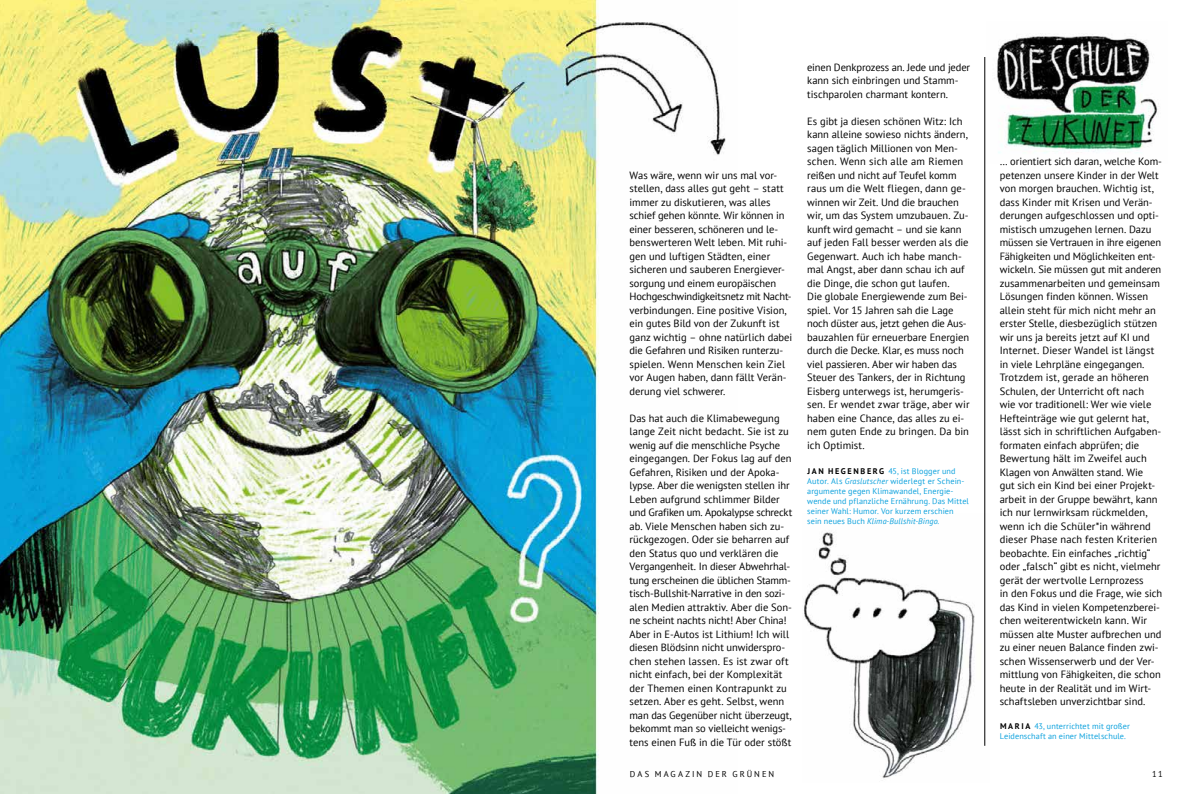
<style>
.page{position:relative;width:1191px;height:794px;background:#fff}
.page>*{position:absolute;margin:0;border:0;box-sizing:border-box;transform-origin:0 0}
._02_Copy_10_5_13_5_libü{font:10.5px/13.5px "PT Sans";color:#000}
.t1{font:8.5px "PT Sans";letter-spacing:.24em;color:#000}
._02_Subhead_PT_8_2_12_libü{font:8.2px/10px "PT Sans";letter-spacing:.01em;color:#0ba1dd}
._03_Copy_PT_8_2_10_libü{font:8.2px "PT Sans";letter-spacing:.01em;color:#0ba1dd}
.s1{font-weight:700;color:#000}
.s2{font-style:italic}
</style>
<div class="page">
<img style="left:994px;top:33px;width:164px;height:120px">
<img style="left:804px;top:513px;width:182px;height:265px">
<img style="left:0;top:0;width:726px;height:794px">
<hr style="left:984px;top:57px;width:1px;height:689px;background:#000">
<p class="_02_Copy_10_5_13_5_libü" style="left:629px;top:168px;width:164px">Was wäre, wenn wir uns mal vor&shy;stellen, dass alles gut geht – statt immer zu diskutieren, was alles schief gehen könnte. Wir können in einer besseren, schöneren und le&shy;benswerteren Welt leben. Mit ruhi&shy;gen und luftigen Städten, einer sicheren und sauberen Energiever&shy;sorgung und einem europäischen Hochgeschwindigkeitsnetz mit Nacht&shy;verbindungen. Eine positive Vision, ein gutes Bild von der Zukunft ist ganz wichtig – ohne natürlich dabei die Gefahren und Risiken runterzu&shy;spielen. Wenn Menschen kein Ziel vor Augen haben, dann fällt Verän&shy;derung viel schwerer.</p>
<p class="_02_Copy_10_5_13_5_libü" style="left:629px;top:411px;width:164px">Das hat auch die Klimabewegung lange Zeit nicht bedacht. Sie ist zu wenig auf die menschliche Psyche eingegangen. Der Fokus lag auf den Gefahren, Risiken und der Apoka&shy;lypse. Aber die wenigsten stellen ihr Leben aufgrund schlimmer Bilder und Grafiken um. Apokalypse schreckt ab. Viele Menschen haben sich zu&shy;rückgezogen. Oder sie beharren auf den Status quo und verklären die Vergangenheit. In dieser Abwehrhal&shy;tung erscheinen die üblichen Stamm&shy;tisch-Bullshit-Narrative in den sozi&shy;alen Medien attraktiv. Aber die Son&shy;ne scheint nachts nicht! Aber China!<br>Aber in E-Autos ist Lithium! Ich will diesen Blödsinn nicht unwiderspro&shy;chen stehen lassen. Es ist zwar oft nicht einfach, bei der Komplexität der Themen einen Kontrapunkt zu setzen. Aber es geht. Selbst, wenn man das Gegenüber nicht überzeugt, bekommt man so vielleicht wenigs&shy;tens einen Fuß in die Tür oder stößt</p>
<p class="_02_Copy_10_5_13_5_libü" style="left:807px;top:60px;width:164px">einen Denkprozess an. Jede und jeder kann sich einbringen und Stamm&shy;tischparolen charmant kontern.</p>
<p class="_02_Copy_10_5_13_5_libü" style="left:807px;top:114px;width:164px">Es gibt ja diesen schönen Witz: Ich kann alleine sowieso nichts ändern, sagen täglich Millionen von Men&shy;schen. Wenn sich alle am Riemen reißen und nicht auf Teufel komm raus um die Welt fliegen, dann ge&shy;winnen wir Zeit. Und die brauchen wir, um das System umzubauen. Zu&shy;kunft wird gemacht – und sie kann auf jeden Fall besser werden als die<br>Gegenwart. Auch ich habe manch&shy;mal Angst, aber dann schau ich auf die Dinge, die schon gut laufen.<br>Die globale Energiewende zum Bei&shy;spiel. Vor 15 Jahren sah die Lage noch düster aus, jetzt gehen die Aus&shy;bauzahlen für erneuerbare Energien durch die Decke. Klar, es muss noch viel passieren. Aber wir haben das<br>Steuer des Tankers, der in Richtung<br>Eisberg unterwegs ist, herumgeris&shy;sen. Er wendet zwar träge, aber wir haben eine Chance, das alles zu ei&shy;nem guten Ende zu bringen. Da bin ich Optimist.</p>
<p class="_02_Subhead_PT_8_2_12_libü" style="left:807px;top:466px;width:163px"><span class="s1">J A N H E G E N B E RG</span> 45, ist Blogger und Autor. Als <span class="s2">Graslutscher</span> widerlegt er Schein&shy;argumente gegen Klimawandel, Energie&shy;wende und pflanzliche Ernährung. Das Mittel seiner Wahl: Humor. Vor kurzem erschien sein neues Buch <span class="s2">Klima-Bullshit-Bingo</span>.</p>
<p class="_02_Copy_10_5_13_5_libü" style="left:999px;top:154px;width:164px">… orientiert sich daran, welche Kom&shy;petenzen unsere Kinder in der Welt von morgen brauchen. Wichtig ist, dass Kinder mit Krisen und Verän&shy;derungen aufgeschlossen und opti&shy;mistisch umzugehen lernen. Dazu müssen sie Vertrauen in ihre eigenen Fähigkeiten und Möglichkeiten ent&shy;wickeln. Sie müssen gut mit anderen zusammenarbeiten und gemeinsam Lösungen finden können. Wissen allein steht für mich nicht mehr an erster Stelle, diesbezüglich stützen wir uns ja bereits jetzt auf KI und Internet. Dieser Wandel ist längst in viele Lehrpläne eingegangen.<br>Trotzdem ist, gerade an höheren Schulen, der Unterricht oft nach wie vor traditionell: Wer wie viele Hefteinträge wie gut gelernt hat, lässt sich in schriftlichen Aufgaben&shy;formaten einfach abprüfen; die Bewertung hält im Zweifel auch Klagen von Anwälten stand. Wie<br>gut sich ein Kind bei einer Projekt&shy;arbeit in der Gruppe bewährt, kann ich nur lernwirksam rückmelden, wenn ich die Schüler*in während dieser Phase nach festen Kriterien beobachte. Ein einfaches „richtig“ oder „falsch“ gibt es nicht, vielmehr gerät der wertvolle Lernprozess<br>in den Fokus und die Frage, wie sich das Kind in vielen Kompetenzberei&shy;chen weiterentwickeln kann. Wir müssen alte Muster aufbrechen und zu einer neuen Balance finden zwi&shy;schen Wissenserwerb und der Ver&shy;mittlung von Fähigkeiten, die schon heute in der Realität und im Wirt&shy;schaftsleben unverzichtbar sind.</p>
<p class="_02_Subhead_PT_8_2_12_libü" style="left:1000px;top:721px;width:131px"><span class="s1">M A R I A</span> 43, unterrichtet mit großer</p>
<p class="_03_Copy_PT_8_2_10_libü" style="left:999px;top:731px;width:128px">Leidenschaft an einer Mittelschule.</p>
<p class="t1" style="left:630px;top:768px;width:146px">DAS MAGAZIN DER GRÜNEN</p>
<p class="t1" style="left:1152px;top:768px;width:12px">11</p>
</div>
